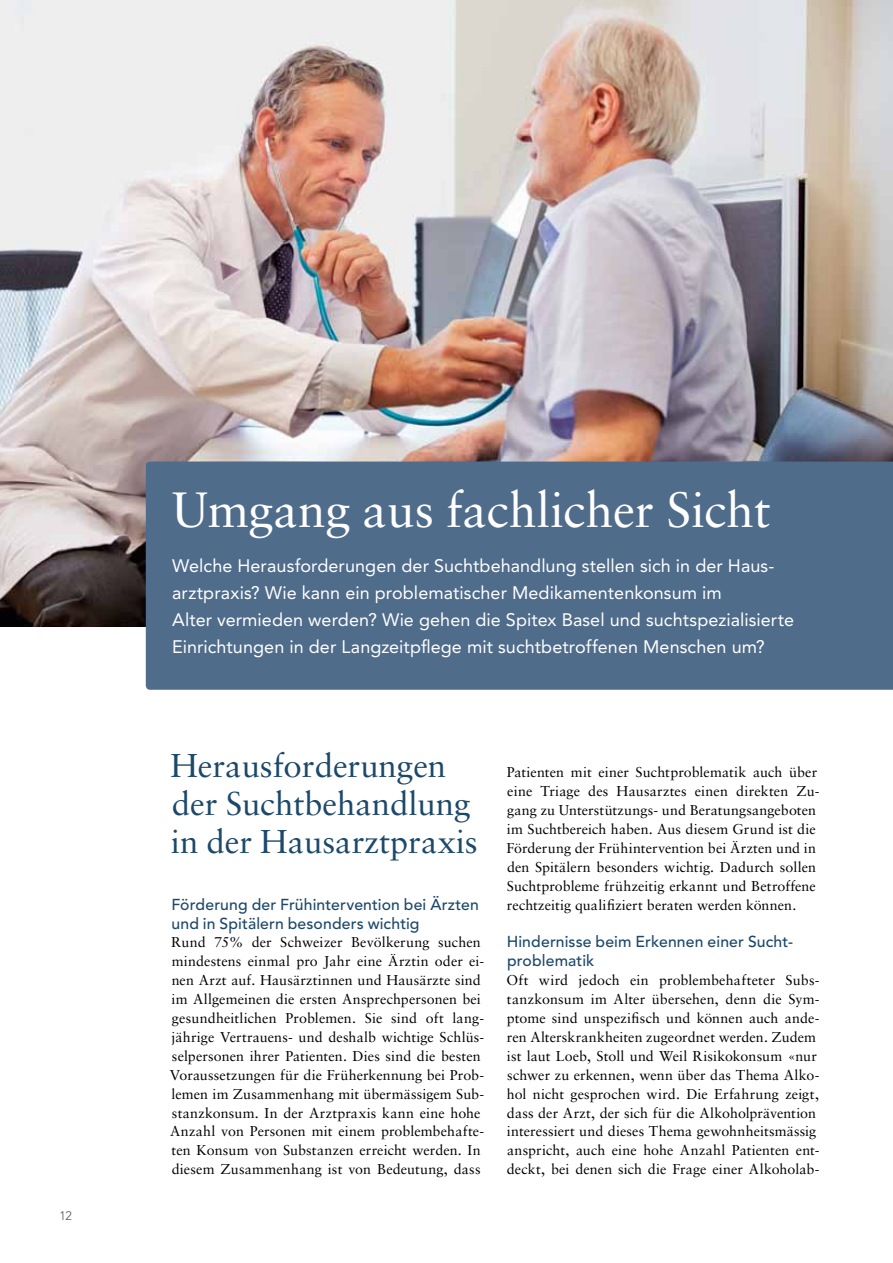
<style>
.page{position:relative;width:893px;height:1263px;background:#fff}
.page>*{position:absolute;margin:0;border:0;box-sizing:border-box;transform-origin:0 0}
.t1{font:49.5px "Sabon";color:#fff}
.t2{font:33px/37.8px "Sabon";color:#1c486a}
.t3{font:18px/27px "Avenir";letter-spacing:.005em;color:#fff}
.t4{font:500 15.75px/18.9px "Avenir";letter-spacing:.01em;color:#1c486a}
.t5{font:14.25px/18.9px "Sabon";letter-spacing:.005em;color:#000}
.t6{font:300 12.3px "Avenir";color:#515051}
</style>
<div class="page">
<img style="left:0;top:0;width:893px;height:626px">
<div style="left:146px;top:461px;width:747px;height:229px;background:#506c8b"></div>
<p class="t6" style="left:60px;top:1209px;width:14px">12</p>
<h1 class="t1" style="left:172px;top:480px;width:600px">Umgang aus fachlicher Sicht</h1>
<p class="t3" style="left:172px;top:552px;width:623px">Welche Herausforderungen der Suchtbehandlung stellen sich in der Haus&shy;arztpraxis? Wie kann ein problematischer Medikamentenkonsum im<br>Alter vermieden werden? Wie gehen die Spitex Basel und suchtspezialisierte Einrichtungen in der Langzeitpflege mit suchtbetroffenen Menschen um?</p>
<h2 class="t2" style="left:170px;top:747px;width:309px">Herausforderungen der Suchtbehandlung in der Hausarztpraxis</h2>
<p class="t4" style="left:171px;top:895px;width:309px">Förderung der Frühintervention bei Ärzten und in Spitälern besonders wichtig</p>
<p class="t5" style="left:170px;top:933px;width:316px">Rund 75% der Schweizer Bevölkerung suchen mindestens einmal pro Jahr eine Ärztin oder ei&shy;nen Arzt auf. Hausärztinnen und Hausärzte sind im Allgemeinen die ersten Ansprechpersonen bei gesundheitlichen Problemen. Sie sind oft lang&shy;jährige Vertrauens- und deshalb wichtige Schlüs&shy;selpersonen ihrer Patienten. Dies sind die besten Voraussetzungen für die Früherkennung bei Prob&shy;lemen im Zusammenhang mit übermässigem Sub&shy;stanzkonsum. In der Arztpraxis kann eine hohe Anzahl von Personen mit einem problembehafte&shy;ten Konsum von Substanzen erreicht werden. In diesem Zusammenhang ist von Bedeutung, dass</p>
<p class="t5" style="left:506px;top:763px;width:315px">Patienten mit einer Suchtproblematik auch über eine Triage des Hausarztes einen direkten Zu&shy;gang zu Unterstützungs- und Beratungsangeboten im Suchtbereich haben. Aus diesem Grund ist die Förderung der Frühintervention bei Ärzten und in den Spitälern besonders wichtig. Dadurch sollen Suchtprobleme frühzeitig erkannt und Betroffene rechtzeitig qualifiziert beraten werden können.</p>
<p class="t4" style="left:507px;top:933px;width:288px">Hindernisse beim Erkennen einer Sucht&shy;problematik</p>
<p class="t5" style="left:506px;top:971px;width:315px">Oft wird jedoch ein problembehafteter Subs&shy;tanzkonsum im Alter übersehen, denn die Sym&shy;ptome sind unspezifisch und können auch ande&shy;ren Alterskrankheiten zugeordnet werden. Zudem ist laut Loeb, Stoll und Weil Risikokonsum «nur schwer zu erkennen, wenn über das Thema Alko&shy;hol nicht gesprochen wird. Die Erfahrung zeigt, dass der Arzt, der sich für die Alkoholprävention interessiert und dieses Thema gewohnheitsmässig anspricht, auch eine hohe Anzahl Patienten ent&shy;deckt, bei denen sich die Frage einer Alkoholab-</p>
</div>
